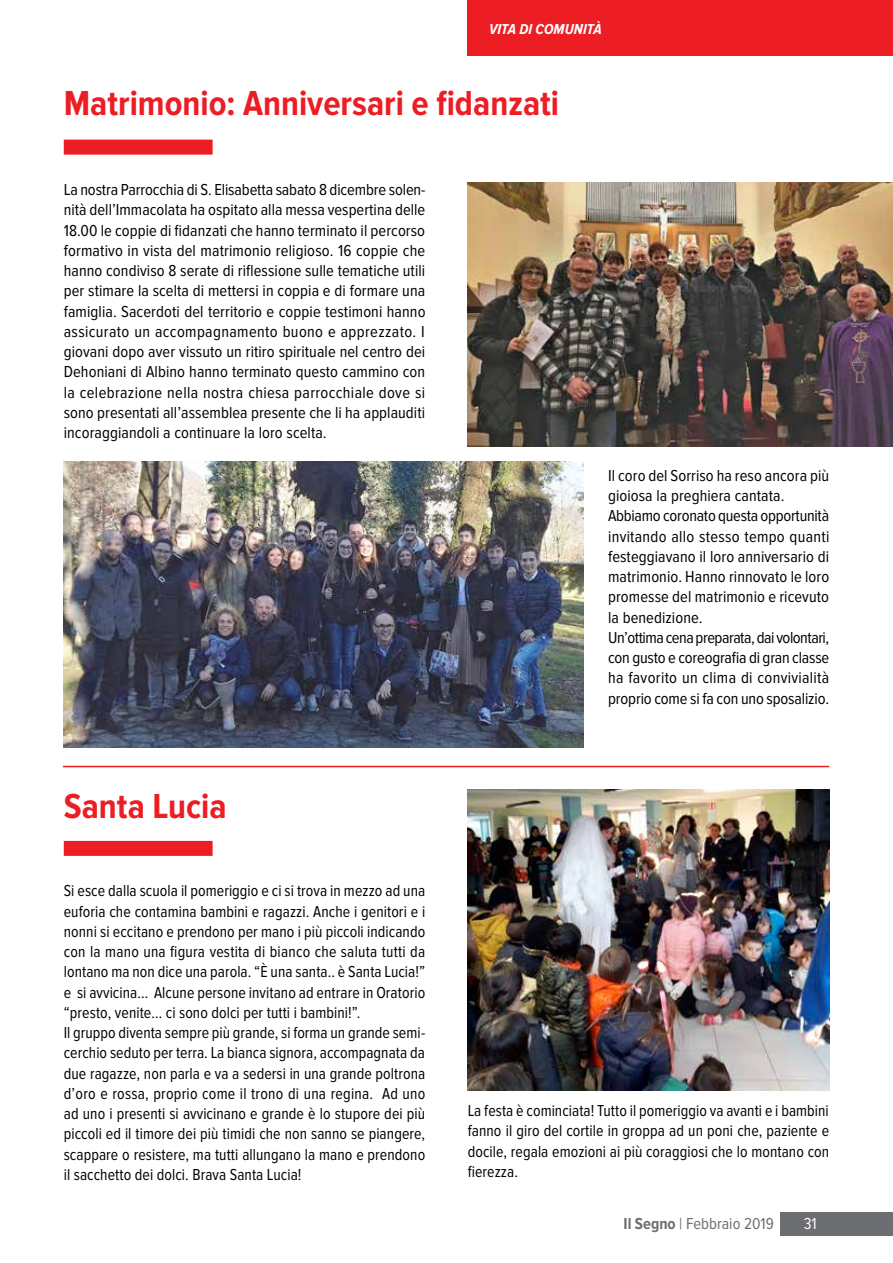
<style>
.page{position:relative;width:893px;height:1263px;background:#fff}
.page>*{position:absolute;margin:0;border:0;box-sizing:border-box;transform-origin:0 0}
.t1{font:700 36px "Proxima Nova Cond";color:#ed1d24}
.t2{font:16.5px/20.2px "Proxima Nova Cond";letter-spacing:.005em;color:#000;text-align:justify}
.t3{font:16.5px/20.2px "Proxima Nova Cond";letter-spacing:.005em;color:#000;scale:.96 1}
.t4{font:16.5px "Proxima Nova Cond";color:#6d6e71}
.t5{font:16.5px "Proxima Nova Cond";color:#fff}
.t6{font:italic 700 15px "Proxima Nova Cond";letter-spacing:.005em;color:#fff}
.s1{font-weight:700}
</style>
<div class="page">
<div style="left:780px;top:1212px;width:113px;height:23px;background:#6d6e71"></div>
<div style="left:468px;top:0;width:425px;height:55px;background:#ed1d24"></div>
<div style="left:64px;top:140px;width:149px;height:15px;background:#ed1d24"></div>
<img style="left:468px;top:182px;width:425px;height:265px">
<img style="left:64px;top:461px;width:519px;height:286px">
<div style="left:64px;top:841px;width:149px;height:15px;background:#ed1d24"></div>
<img style="left:468px;top:790px;width:361px;height:300px">
<hr style="left:63px;top:766px;width:766px;height:1px;background:#ed1d24">
<p class="t6" style="left:489px;top:20px;width:114px">VITA DI COMUNITÀ</p>
<h1 class="t1" style="left:64px;top:83px;width:497px">Matrimonio: Anniversari e fidanzati</h1>
<p class="t2" style="left:64px;top:180px;width:363px">La nostra Parrocchia di S. Elisabetta sabato 8 dicembre solen&shy;nità dell’Immacolata ha ospitato alla messa vespertina delle 18.00 le coppie di fidanzati che hanno terminato il percorso formativo in vista del matrimonio religioso. 16 coppie che hanno condiviso 8 serate di riflessione sulle tematiche utili per stimare la scelta di mettersi in coppia e di formare una famiglia. Sacerdoti del territorio e coppie testimoni hanno assicurato un accompagnamento buono e apprezzato. I giovani dopo aver vissuto un ritiro spirituale nel centro dei Dehoniani di Albino hanno terminato questo cammino con la celebrazione nella nostra chiesa parrocchiale dove si sono presentati all’assemblea presente che li ha applauditi incoraggiandoli a continuare la loro scelta.</p>
<h1 class="t1" style="left:64px;top:786px;width:164px">Santa Lucia</h1>
<p class="t3" style="left:64px;top:881px;width:378px">Si esce dalla scuola il pomeriggio e ci si trova in mezzo ad una euforia che contamina bambini e ragazzi. Anche i genitori e i nonni si eccitano e prendono per mano i più piccoli indicando con la mano una figura vestita di bianco che saluta tutti da lontano ma non dice una parola. “È una santa.. è Santa Lucia!” e si avvicina… Alcune persone invitano ad entrare in Oratorio “presto, venite… ci sono dolci per tutti i bambini!”.<br>Il gruppo diventa sempre più grande, si forma un grande semi&shy;cerchio seduto per terra. La bianca signora, accompagnata da due ragazze, non parla e va a sedersi in una grande poltrona d’oro e rossa, proprio come il trono di una regina. Ad uno ad uno i presenti si avvicinano e grande è lo stupore dei più piccoli ed il timore dei più timidi che non sanno se piangere, scappare o resistere, ma tutti allungano la mano e prendono il sacchetto dei dolci. Brava Santa Lucia!</p>
<p class="t2" style="left:608px;top:466px;width:223px;text-align:left">Il coro del Sorriso ha reso ancora più gioiosa la preghiera cantata.<br>Abbiamo coronato questa opportunità invitando allo stesso tempo quanti festeggiavano il loro anniversario di matrimonio. Hanno rinnovato le loro promesse del matrimonio e ricevuto la benedizione.<br>Un’ottima cena preparata, dai volontari, con gusto e coreografia di gran classe ha favorito un clima di convivialità proprio come si fa con uno sposalizio.</p>
<p class="t3" style="left:468px;top:1101px;width:378px;text-align:justify">La festa è cominciata! Tutto il pomeriggio va avanti e i bambini fanno il giro del cortile in groppa ad un poni che, paziente e docile, regala emozioni ai più coraggiosi che lo montano con fierezza.</p>
<p class="t4" style="left:623px;top:1214px;width:152px"><span class="s1">Il Segno</span> | Febbraio 2019</p>
<p class="t5" style="left:804px;top:1214px;width:15px">31</p>
</div>
